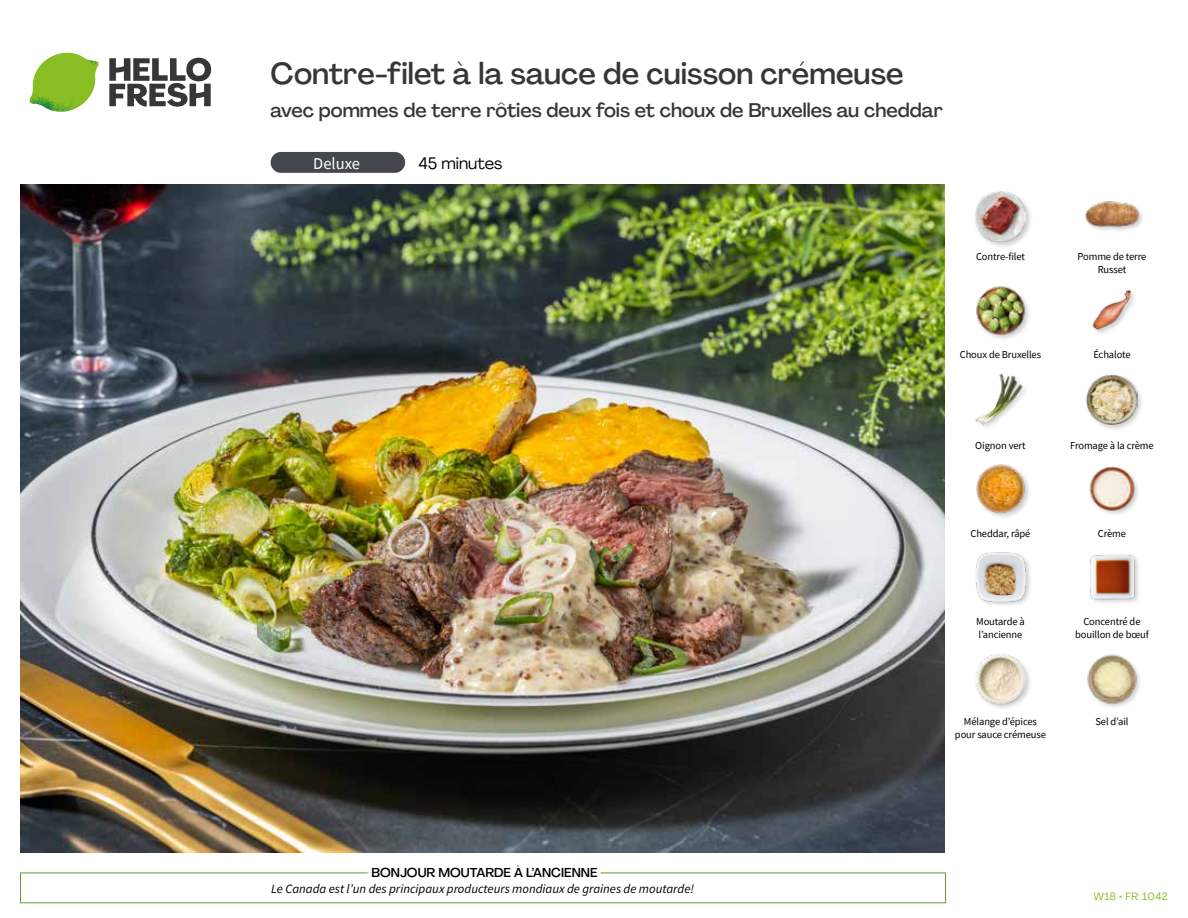
<style>
.page{position:relative;width:1188px;height:918px;background:#fff}
.page>*{position:absolute;margin:0;border:0;box-sizing:border-box;transform-origin:0 0}
.t1{font:500 30px "Agrandir";color:#373636}
.t2{font:500 19.5px "Agrandir";color:#373636}
.t3{font:16.5px "Agrandir";color:#000}
.t4{font:16.5px "Source Sans Pro";color:#fff}
.t5{font:italic 12.75px "Source Sans Pro";color:#000}
.t6{font:500 12.75px "Agrandir";color:#000}
.t7{font:10.5px/13.5px "Source Sans Pro";letter-spacing:-.01em;color:#000;text-align:center}
.t8{font:10.5px "Agrandir";letter-spacing:.05em;color:#89bd24}
</style>
<div class="page">
<svg style="left:109px;top:57px;width:102px;height:50px"></svg>
<svg style="left:34px;top:53px;width:62px;height:40px"></svg>
<img style="left:67px;top:53px;width:32px;height:26px">
<img style="left:33px;top:75px;width:59px;height:11px">
<img style="left:29px;top:79px;width:61px;height:33px">
<img style="left:65px;top:86px;width:27px;height:25px">
<img style="left:21px;top:184px;width:924px;height:668px">
<div style="left:271px;top:152px;width:134px;height:21px;background:#45474e;border-radius:10px"></div>
<img style="left:1087px;top:654px;width:53px;height:53px">
<div style="left:974px;top:653px;width:59px;height:58px;background:#000;opacity:.2"></div>
<img style="left:975px;top:654px;width:51px;height:50px">
<img style="left:1090px;top:554px;width:49px;height:49px">
<div style="left:975px;top:551px;width:58px;height:57px;background:#000;opacity:.2"></div>
<img style="left:975px;top:551px;width:54px;height:55px">
<div style="left:1089px;top:466px;width:52px;height:51px;background:#000;opacity:.2"></div>
<img style="left:1089px;top:466px;width:48px;height:47px">
<img style="left:976px;top:464px;width:53px;height:53px">
<div style="left:1085px;top:373px;width:59px;height:59px;background:#000;opacity:.2"></div>
<img style="left:1087px;top:374px;width:50px;height:51px">
<img style="left:975px;top:373px;width:50px;height:54px">
<img style="left:1092px;top:289px;width:42px;height:44px">
<div style="left:975px;top:286px;width:57px;height:55px;background:#000;opacity:.2"></div>
<img style="left:975px;top:286px;width:52px;height:52px">
<div style="left:1085px;top:201px;width:60px;height:32px;background:#000;opacity:.2"></div>
<img style="left:1085px;top:201px;width:56px;height:28px">
<div style="left:974px;top:190px;width:59px;height:59px;background:#000;opacity:.2"></div>
<img style="left:975px;top:191px;width:51px;height:51px">
<h1 class="t1" style="left:271px;top:55px;width:634px">Contre-filet à la sauce de cuisson crémeuse</h1>
<h2 class="t2" style="left:271px;top:98px;width:674px">avec pommes de terre rôties deux fois et choux de Bruxelles au cheddar</h2>
<h3 class="t3" style="left:418px;top:153px;width:86px">45 minutes</h3>
<h3 class="t4" style="left:313px;top:153px;width:48px">Deluxe</h3>
<p class="t7" style="left:976px;top:249px;width:50px">Contre-filet</p>
<p class="t7" style="left:960px;top:347px;width:83px">Choux de Bruxelles</p>
<p class="t7" style="left:1078px;top:249px;width:70px">Pomme de terre<br>Russet</p>
<p class="t7" style="left:1093px;top:347px;width:39px">Échalote</p>
<p class="t7" style="left:975px;top:439px;width:52px">Oignon vert</p>
<p class="t7" style="left:1070px;top:439px;width:85px">Fromage à la crème</p>
<p class="t7" style="left:970px;top:526px;width:62px">Cheddar, râpé</p>
<p class="t7" style="left:1098px;top:526px;width:30px">Crème</p>
<p class="t7" style="left:976px;top:614px;width:50px;text-align:left">Moutarde à l’ancienne</p>
<p class="t7" style="left:1075px;top:614px;width:75px">Concentré de bouillon de bœuf</p>
<p class="t7" style="left:955px;top:715px;width:93px">Mélange d’épices pour sauce crémeuse</p>
<p class="t7" style="left:1095px;top:715px;width:35px">Sel d’ail</p>
<p class="t6" style="left:372px;top:864px;width:227px">BONJOUR MOUTARDE À L’ANCIENNE</p>
<p class="t5" style="left:271px;top:881px;width:424px">Le Canada est l’un des principaux producteurs mondiaux de graines de moutarde!</p>
<p class="t8" style="left:1093px;top:890px;width:76px">W18 • FR 1042</p>
</div>
